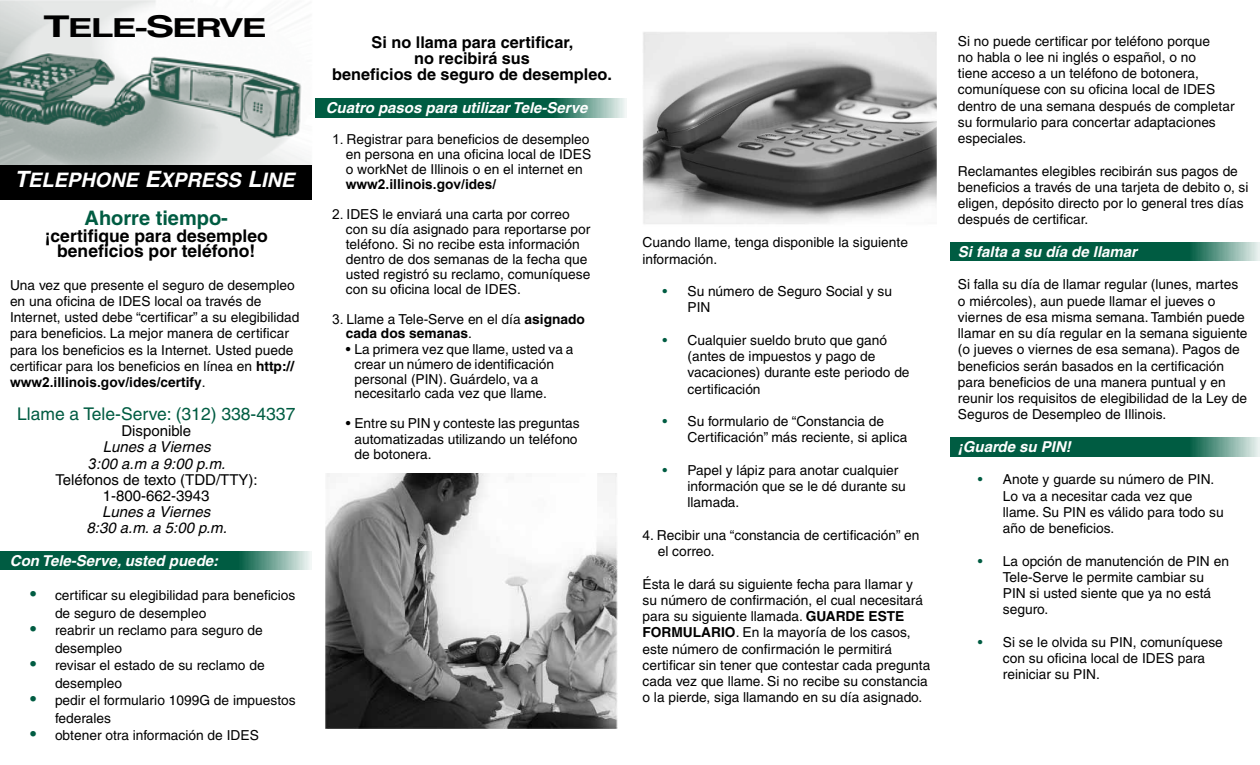
<style>
.page{position:relative;width:1260px;height:765px;background:#fff}
.page>*{position:absolute;margin:0;border:0;box-sizing:border-box;transform-origin:0 0}
.t1{font:700 26.25px "Helvetica";letter-spacing:-.05em;color:#000;scale:1.43 1}
.t2{font:italic 700 20px "Helvetica";color:#fff}
.t3{font:700 20px "Helvetica";color:#005c42}
.t4{font:700 17.5px/15.4px "Helvetica";color:#000;text-align:center}
.t5{font:17.5px "Helvetica";color:#005c42}
.t6{font:700 16.25px/16.2px "Helvetica";color:#000;text-align:center}
.t7{font:italic 700 15px "Helvetica";color:#fff}
.t8{font:15px/16.2px "Helvetica";color:#000;text-align:center}
.t9{font:italic 15px/16.2px "Helvetica";color:#000;text-align:center}
.t10{font:13.75px/16.2px "Helvetica";color:#000}
.t11{font:700 13.75px "Arial";color:#000}
.s1{font-size:30px}
.s2{font-size:22.5px}
.s3{font-weight:700}
.s4{font-family:"Helvetica"}
.s5{font-family:"Helvetica";font-weight:400}
.s6{font-style:italic}
.s7{font-family:"Arial";font-style:italic}
.s8{font-size:17.5px;color:#005c42}
.s9{font-family:"Arial"}
.s10{color:#005c42}
</style>
<div class="page">
<svg style="left:951px;top:242px;width:309px;height:19px;background:#1b6d56"></svg>
<svg style="left:951px;top:438px;width:309px;height:18px;background:#1b6d56"></svg>
<svg style="left:0;top:551px;width:312px;height:19px;background:#1c6e57"></svg>
<img style="left:325px;top:473px;width:292px;height:255px">
<img style="left:643px;top:32px;width:293px;height:192px">
<img style="left:0;top:0;width:311px;height:165px">
<div style="left:0;top:165px;width:312px;height:35px;background:#000"></div>
<svg style="left:315px;top:99px;width:312px;height:18px;background:#1c6e57"></svg>
<h1 class="t1" style="left:44px;top:11px;width:158px"><span class="s1">T</span>ELE-<span class="s1">S</span>ERVE</h1>
<h2 class="t2" style="left:14px;top:168px;width:282px"><span class="s2">T</span>ELEPHONE <span class="s2">E</span>XPRESS <span class="s2">L</span>INE</h2>
<h2 class="t3" style="left:85px;top:206px;width:145px">Ahorre tiempo-</h2>
<p class="t4" style="left:45px;top:228px;width:225px">¡certifique para desempleo beneficios por teléfono!</p>
<p class="t10" style="left:10px;top:277px;width:291px">Una vez que presente el seguro de desempleo en una oficina de Ides local oa través de Internet, usted debe “certificar” a su elegibilidad para beneficios. la mejor manera de certificar para los beneficios es la Internet. Usted puede certificar para los beneficios en línea en <span class="s3">http://</span></p>
<p class="t11" style="left:10px;top:373px;width:197px">www2.illinois.gov/ides/<span class="s4">certify</span><span class="s5">.</span></p>
<p class="t5" style="left:17px;top:403px;width:280px">llame a Tele-serve: (312) 338-4337</p>
<p class="t8" style="left:121px;top:423px;width:71px">disponible</p>
<p class="t8" style="left:55px;top:439px;width:204px"><span class="s6">Lunes a Viernes<br></span><span class="s7">3</span><span class="s6">:00 a.m a 9:00 p.m.<br></span>Teléfonos de texto (Tdd/TTY):<br>1-800-662-3943</p>
<p class="t9" style="left:87px;top:504px;width:142px">Lunes a Viernes<br>8:30 a.m. a 5:00 p.m.</p>
<p class="t7" style="left:10px;top:552px;width:210px">Con Tele-Serve, usted puede:</p>
<p class="t10" style="left:55px;top:587px;width:242px;line-height:17.5px;text-indent:-25px"><span class="s8">•</span> certificar su elegibilidad para beneficios de seguro de desempleo</p>
<p class="t10" style="left:55px;top:622px;width:209px;line-height:17.5px;text-indent:-25px"><span class="s8">•</span> reabrir un reclamo para seguro de desempleo</p>
<p class="t10" style="left:55px;top:657px;width:211px;line-height:17.5px;text-indent:-25px"><span class="s8">•</span> revisar el estado de su reclamo de desempleo</p>
<p class="t10" style="left:55px;top:692px;width:242px;line-height:17.5px;text-indent:-25px"><span class="s8">•</span> pedir el formulario 1099G de impuestos federales</p>
<p class="t10" style="left:30px;top:727px;width:211px"><span class="s8">•</span> obtener otra información de IDES</p>
<p class="t6" style="left:332px;top:33px;width:281px">Si no llama para certificar,<br>no recibirá sus<br>beneficios de seguro de desempleo.</p>
<p class="t7" style="left:326px;top:98px;width:263px">Cuatro pasos para utilizar Tele-Serve</p>
<p class="t10" style="left:346px;top:132px;width:247px;line-height:15px;text-align:justify;text-indent:-14px"><span class="s9">1.</span> registrar para beneficios de desempleo en persona en una oficina local de Ides o workNet de Illinois o en el internet en</p>
<p class="t11" style="left:346px;top:175px;width:152px">www2.illinois.gov/ides/</p>
<p class="t10" style="left:346px;top:206px;width:246px;line-height:15px;text-indent:-14px"><span class="s9">2.</span> Ides le enviará una carta por correo con su día asignado para reportarse por teléfono. si no recibe esta información dentro de dos semanas de la fecha que usted registró su reclamo, comuníquese con su oficina local de Ides.</p>
<p class="t10" style="left:346px;top:311px;width:241px;line-height:14.8px;text-indent:-14px"><span class="s9">3.</span> llame a Tele-serve en el día <span class="s3">asignado cada dos semanas</span>.</p>
<p class="t10" style="left:354px;top:341px;width:221px;line-height:14.9px;text-indent:-9px">• La primera vez que llame, usted va a crear un número de identificación personal (PIN). Guárdelo, va a necesitarlo cada vez que llame.</p>
<p class="t10" style="left:354px;top:416px;width:227px;line-height:15.5px;text-indent:-9px">• Entre su PIN y conteste las preguntas automatizadas utilizando un teléfono de botonera.</p>
<p class="t10" style="left:642px;top:234px;width:267px">Cuando llame, tenga disponible la siguiente información.</p>
<p class="t10" style="left:688px;top:283px;width:206px;text-indent:-25px"><span class="s10">•</span> Su número de Seguro Social y su<br>PIN</p>
<p class="t10" style="left:688px;top:332px;width:224px;text-indent:-25px"><span class="s10">•</span> Cualquier sueldo bruto que ganó (antes de impuestos y pago de vacaciones) durante este periodo de certificación</p>
<p class="t10" style="left:688px;top:413px;width:221px;text-indent:-25px"><span class="s10">•</span> Su formulario de “Constancia de<br>Certificación” más reciente, si aplica</p>
<p class="t10" style="left:688px;top:462px;width:220px;text-indent:-25px"><span class="s10">•</span> Papel y lápiz para anotar cualquier información que se le dé durante su llamada.</p>
<p class="t10" style="left:658px;top:527px;width:263px;text-indent:-15px">4. Recibir una “constancia de certificación” en el correo.</p>
<p class="t10" style="left:642px;top:576px;width:289px">Ésta le dará su siguiente fecha para llamar y su número de confirmación, el cual necesitará para su siguiente llamada. <span class="s3">GUARDE ESTE FORMULARIO</span>. En la mayoría de los casos, este número de confirmación le permitirá certificar sin tener que contestar cada pregunta cada vez que llame. Si no recibe su constancia o la pierde, siga llamando en su día asignado.</p>
<p class="t10" style="left:958px;top:33px;width:278px">Si no puede certificar por teléfono porque<br>no habla o lee ni inglés o español, o no<br>tiene acceso a un teléfono de botonera, comuníquese con su oficina local de IDES dentro de una semana después de completar su formulario para concertar adaptaciones especiales.</p>
<p class="t10" style="left:958px;top:163px;width:292px">Reclamantes elegibles recibirán sus pagos de beneficios a través de una tarjeta de debito o, si eligen, depósito directo por lo general tres días después de certificar.</p>
<p class="t7" style="left:958px;top:242px;width:181px">Si falta a su día de llamar</p>
<p class="t10" style="left:958px;top:276px;width:291px">Si falla su día de llamar regular (lunes, martes o miércoles), aun puede llamar el jueves o viernes de esa misma semana. También puede llamar en su día regular en la semana siguiente (o jueves o viernes de esa semana). Pagos de beneficios serán basados en la certificación para beneficios de una manera puntual y en reunir los requisitos de elegibilidad de la Ley de Seguros de Desempleo de Illinois.</p>
<p class="t7" style="left:958px;top:437px;width:115px">¡Guarde su PIN!</p>
<p class="t10" style="left:1003px;top:471px;width:222px;text-indent:-25px"><span class="s10">•</span> Anote y guarde su número de PIN.<br>Lo va a necesitar cada vez que llame. Su PIN es válido para todo su año de beneficios.</p>
<p class="t10" style="left:1003px;top:553px;width:228px;text-indent:-25px"><span class="s10">•</span> La opción de manutención de PIN en<br>Tele-Serve le permite cambiar su<br>PIN si usted siente que ya no está seguro.</p>
<p class="t10" style="left:1003px;top:634px;width:221px;text-indent:-25px"><span class="s10">•</span> Si se le olvida su PIN, comuníquese con su oficina local de IDES</p>
<p class="t10" style="left:1178px;top:650px;width:29px">para</p>
<p class="t10" style="left:1003px;top:666px;width:99px">reiniciar su PIN.</p>
</div>
